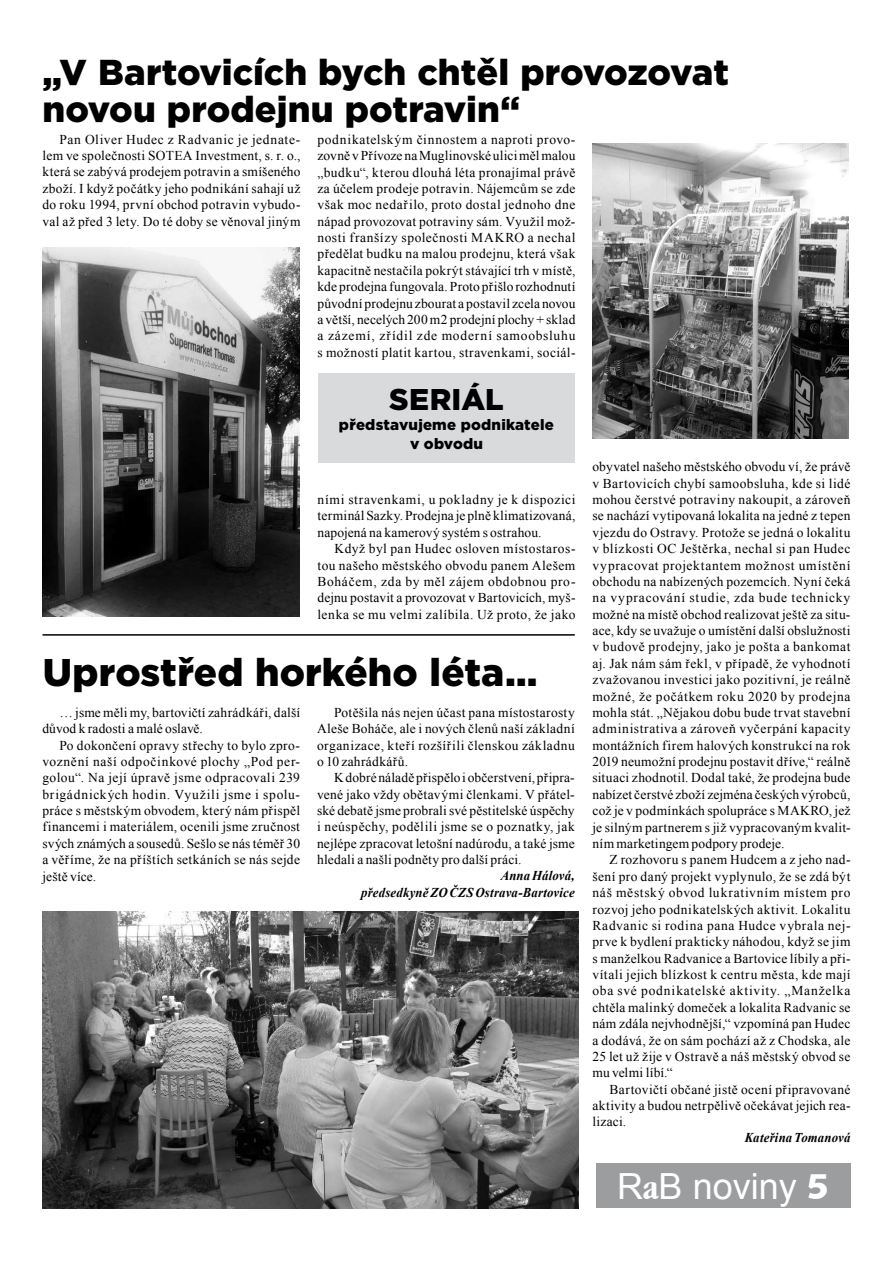
<style>
.page{position:relative;width:893px;height:1263px;background:#fff}
.page>*{position:absolute;margin:0;border:0;box-sizing:border-box;transform-origin:0 0}
.t1{font:900 38.55px "Gotham";letter-spacing:.005em;color:#000}
.t2{font:900 36px/37.5px "Gotham";color:#000}
.t3{font:36px "Arial";color:#fff}
.t4{font:900 30px "Gotham";letter-spacing:.015em;color:#000}
.t5{font:900 15px/19.5px "Gotham";letter-spacing:.01em;color:#000;text-align:center}
.t6{font:13.5px/16.4px "Times New Roman";letter-spacing:.02em;color:#000;text-align:justify}
.t7{font:italic 700 13.5px/16.4px "Times New Roman";letter-spacing:.01em;color:#000;text-align:right;scale:.95 1}
.s1{font-family:"Garmd ITC Bk Cn BTCE Bold Condensed"}
.s2{font-family:"Humanst 531 Blk BTCE Black"}
</style>
<div class="page">
<div style="left:596px;top:1163px;width:254px;height:45px;background:#9c9d9f"></div>
<img style="left:43px;top:911px;width:536px;height:297px">
<div style="left:318px;top:373px;width:257px;height:90px;background:#d9dadb"></div>
<img style="left:592px;top:144px;width:257px;height:294px">
<img style="left:43px;top:248px;width:256px;height:368px">
<hr style="left:43px;top:634px;width:532px;height:2px;background:#000">
<h2 class="t2" style="left:43px;top:53px;width:688px">„V Bartovicích bych chtěl provozovat novou prodejnu potravin“</h2>
<p class="t6" style="left:43px;top:131px;width:259px;text-indent:17px">Pan Oliver Hudec z Radvanic je jednate&shy;lem ve společnosti SOTEA Investment, s. r. o., která se zabývá prodejem potravin a smíšeného zboží. I když počátky jeho podnikání sahají už do roku 1994, první obchod potravin vybudo&shy;val až před 3 lety. Do té doby se věnoval jiným</p>
<p class="t6" style="left:317px;top:131px;width:259px">podnikatelským činnostem a naproti provo&shy;zovně vPřívoze na Muglinovské ulici měl malou „budku“, kterou dlouhá léta pronajímal právě za účelem prodeje potravin. Nájemcům se zde však moc nedařilo, proto dostal jednoho dne nápad provozovat potraviny sám. Využil mož&shy;nosti franšízy společnosti MAKRO a nechal předělat budku na malou prodejnu, která však kapacitně nestačila pokrýt stávající trh v místě, kde prodejna fungovala. Proto přišlo rozhodnutí původní prodejnu zbourat a postavil zcela novou a větší, necelých 200 m2 prodejní plochy + sklad a zázemí, zřídil zde moderní samoobsluhu s možností platit kartou, stravenkami, sociál-</p>
<h3 class="t4" style="left:389px;top:379px;width:116px">seriál</h3>
<p class="t5" style="left:339px;top:415px;width:216px">představujeme podnikatele v obvodu</p>
<p class="t6" style="left:317px;top:491px;width:259px">ními stravenkami, u pokladny je k dispozici terminál Sazky. Prodejna je plně klimatizovaná, napojená na kamerový systém s ostrahou.</p>
<p class="t6" style="left:317px;top:540px;width:259px;text-indent:17px">Když byl pan Hudec osloven místostaros&shy;tou našeho městského obvodu panem Alešem Boháčem, zda by měl zájem obdobnou pro&shy;dejnu postavit a provozovat v Bartovicích, myš&shy;lenka se mu velmi zalíbila. Už proto, že jako</p>
<h1 class="t1" style="left:43px;top:645px;width:496px">Uprostřed horkého léta…</h1>
<p class="t6" style="left:42px;top:704px;width:259px;text-indent:17px">… jsme měli my, bartovičtí zahrádkáři, další důvod k radosti a malé oslavě.</p>
<p class="t6" style="left:42px;top:737px;width:259px;text-indent:17px">Po dokončení opravy střechy to bylo zpro&shy;voznění naší odpočinkové plochy „Pod per&shy;golou“. Na její úpravě jsme odpracovali 239 brigádnických hodin. Využili jsme i spolu&shy;práce s městským obvodem, který nám přispěl financemi i materiálem, ocenili jsme zručnost svých známých a sousedů. Sešlo se nás téměř 30 a věříme, že na příštích setkáních se nás sejde ještě více.</p>
<p class="t6" style="left:317px;top:704px;width:259px;text-indent:17px">Potěšila nás nejen účast pana místostarosty Aleše Boháče, ale i nových členů naší základní organizace, kteří rozšířili členskou základnu o 10 zahrádkářů.</p>
<p class="t6" style="left:317px;top:769px;width:259px;text-indent:17px">Kdobré náladě přispělo i občerstvení, připra&shy;vené jako vždy obětavými členkami. V přátel&shy;ské debatě jsme probrali své pěstitelské úspěchy i neúspěchy, podělili jsme se o poznatky, jak nejlépe zpracovat letošní nadúrodu, a také jsme hledali a našli podněty pro další práci.</p>
<p class="t7" style="left:361px;top:867px;width:226px">Anna Hálová,<br>předsedkyně ZO ČZS Ostrava‑Bartovice</p>
<p class="t6" style="left:592px;top:458px;width:260px">obyvatel našeho městského obvodu ví, že právě v Bartovicích chybí samoobsluha, kde si lidé mohou čerstvé potraviny nakoupit, a zároveň se nachází vytipovaná lokalita na jedné z tepen vjezdu do Ostravy. Protože se jedná o lokalitu v blízkosti OC Ještěrka, nechal si pan Hudec vypracovat projektantem možnost umístění obchodu na nabízených pozemcích. Nyní čeká na vypracování studie, zda bude technicky možné na místě obchod realizovat ještě za situ&shy;ace, kdy se uvažuje o umístění další obslužnosti v budově prodejny, jako je pošta a bankomat aj. Jak nám sám řekl, v případě, že vyhodnotí zvažovanou investici jako pozitivní, je reálně možné, že počátkem roku 2020 by prodejna mohla stát. „Nějakou dobu bude trvat stavební administrativa a zároveň vyčerpání kapacity montážních firem halových konstrukcí na rok 2019 neumožní prodejnu postavit dříve,“ reálně situaci zhodnotil. Dodal také, že prodejna bude nabízet čerstvé zboží zejména českých výrobců, což je v podmínkách spolupráce s MAKRO, jež je silným partnerem s již vypracovaným kvalit&shy;ním marketingem podpory prodeje.</p>
<p class="t6" style="left:592px;top:851px;width:259px;text-indent:17px">Z rozhovoru s panem Hudcem a z jeho nad&shy;šení pro daný projekt vyplynulo, že se zdá být náš městský obvod lukrativním místem pro rozvoj jeho podnikatelských aktivit. Lokalitu Radvanic si rodina pana Hudce vybrala nej&shy;prve k bydlení prakticky náhodou, když se jim s manželkou Radvanice a Bartovice líbily a při&shy;vítali jejich blízkost k centru města, kde mají oba své podnikatelské aktivity. „Manželka chtěla malinký domeček a lokalita Radvanic se nám zdála nejvhodnější,“ vzpomíná pan Hudec a dodává, že on sám pochází až z Chodska, ale 25 let už žije v Ostravě a náš městský obvod se mu velmi líbí.“</p>
<p class="t6" style="left:592px;top:1081px;width:259px;text-indent:17px">Bartovičtí občané jistě ocení připravované aktivity a budou netrpělivě očekávat jejich rea&shy;lizaci.</p>
<p class="t7" style="left:745px;top:1129px;width:113px">Kateřina Tomanová</p>
<h2 class="t3" style="left:617px;top:1163px;width:214px">R<span class="s1">a</span>B noviny <span class="s2">5</span></h2>
</div>
